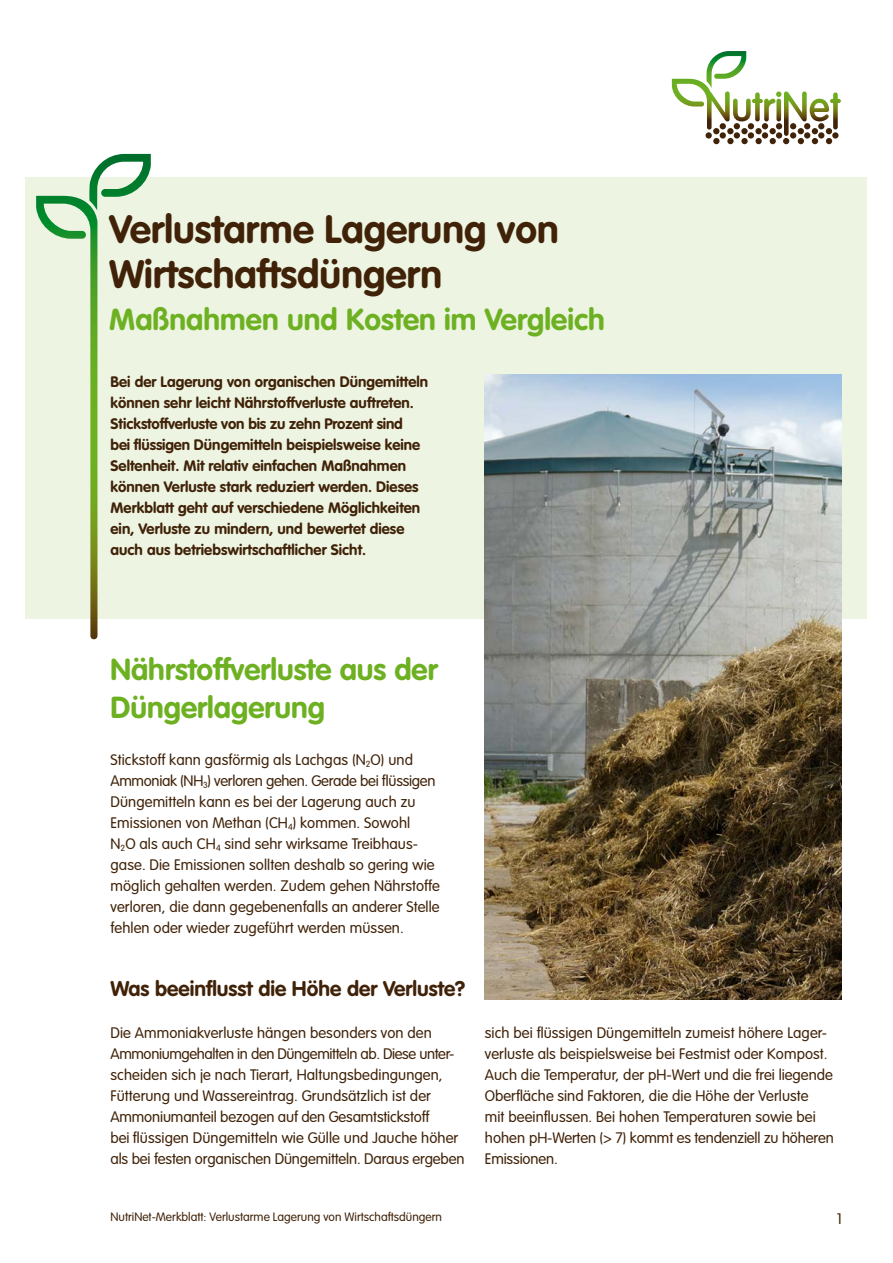
<style>
.page{position:relative;width:893px;height:1263px;background:#fff}
.page>*{position:absolute;margin:0;border:0;box-sizing:border-box;transform-origin:0 0}
.t1{font:700 39px/45px "VAG Rounded Std";letter-spacing:.005em;color:#402208}
.t2{font:700 30px/37.5px "VAG Rounded Std";color:#6db122}
.t3{font:700 21px "VAG Rounded Std";color:#402208}
.t4{font:300 15px/21px "VAG Rounded Std";letter-spacing:.005em;color:#402208}
.t5{font:700 15px/21px "VAG Rounded Std";letter-spacing:.005em;color:#402208}
.t6{font:300 12px "VAG Rounded Std";color:#402208}
</style>
<div class="page">
<div style="left:26px;top:177px;width:841px;height:442px;background:#edf4e2"></div>
<svg style="left:672px;top:51px;width:169px;height:85px"></svg>
<img style="left:485px;top:374px;width:357px;height:625px">
<svg style="left:36px;top:154px;width:115px;height:485px"></svg>
<h1 class="t1" style="left:109px;top:209px;width:451px">Verlustarme Lagerung von<br>Wirtschaftsdüngern</h1>
<h2 class="t2" style="left:109px;top:302px;width:497px">Maßnahmen und Kosten im Vergleich</h2>
<p class="t5" style="left:111px;top:372px;width:319px">Bei der Lagerung von organischen Düngemitteln können sehr leicht Nährstoffverluste auftreten.<br>Stickstoffverluste von bis zu zehn Prozent sind<br>bei flüssigen Düngemitteln beispielsweise keine Seltenheit. Mit relativ einfachen Maßnahmen können Verluste stark reduziert werden. Dieses Merkblatt geht auf verschiedene Möglichkeiten ein, Verluste zu mindern, und bewertet diese auch aus betriebswirtschaftlicher Sicht.</p>
<h2 class="t2" style="left:111px;top:652px;width:329px">Nährstoffverluste aus der<br>Düngerlagerung</h2>
<p class="t4" style="left:111px;top:750px;width:331px">Stickstoff kann gasförmig als Lachgas (N<sub>2</sub>O) und Ammoniak (NH<sub>3</sub>) verloren gehen. Gerade bei flüssigen Düngemitteln kann es bei der Lagerung auch zu Emissionen von Methan (CH<sub>4</sub>) kommen. Sowohl<br>N<sub>2</sub>O als auch CH<sub>4</sub> sind sehr wirksame Treibhaus&shy;gase. Die Emissionen sollten deshalb so gering wie möglich gehalten werden. Zudem gehen Nährstoffe verloren, die dann gegebenenfalls an anderer Stelle fehlen oder wieder zugeführt werden müssen.</p>
<h3 class="t3" style="left:111px;top:976px;width:356px">Was beeinflusst die Höhe der Verluste?</h3>
<p class="t4" style="left:111px;top:1023px;width:355px">Die Ammoniakverluste hängen besonders von den Ammoniumgehalten in den Düngemitteln ab. Diese unter&shy;scheiden sich je nach Tierart, Haltungsbedingungen, Fütterung und Wassereintrag. Grundsätzlich ist der Ammoniumanteil bezogen auf den Gesamtstickstoff<br>bei flüssigen Düngemitteln wie Gülle und Jauche höher als bei festen organischen Düngemitteln. Daraus ergeben</p>
<p class="t4" style="left:485px;top:1023px;width:350px">sich bei flüssigen Düngemitteln zumeist höhere Lager&shy;verluste als beispielsweise bei Festmist oder Kompost.<br>Auch die Temperatur, der pH-Wert und die frei liegende Oberfläche sind Faktoren, die die Höhe der Verluste<br>mit beeinflussen. Bei hohen Temperaturen sowie bei hohen pH-Werten (&gt; 7) kommt es tendenziell zu höheren Emissionen.</p>
<p class="t6" style="left:111px;top:1210px;width:333px">NutriNet-Merkblatt: Verlustarme Lagerung von Wirtschaftsdüngern</p>
<p class="t4" style="left:837px;top:1208px;width:7px">1</p>
</div>
